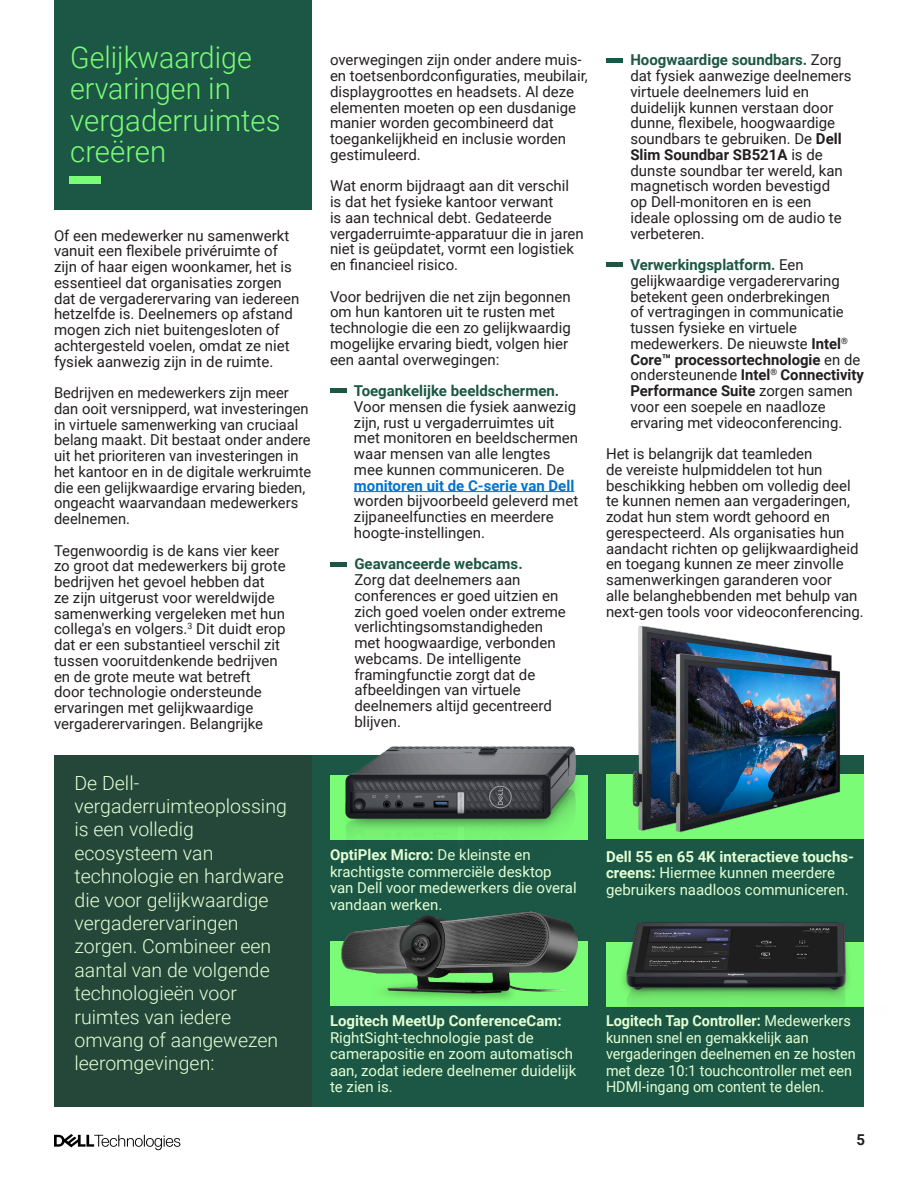
<style>
.page{position:relative;width:918px;height:1188px;background:#fff}
.page>*{position:absolute;margin:0;border:0;box-sizing:border-box;transform-origin:0 0}
.Chapter{font:300 30px/31.5px "Roboto";color:#7bfc76;scale:.95 1}
.base_text{font:300 19.5px/23.4px "Roboto";color:#e4ffd6}
.base_text-2{font:15px/15.8px "Roboto";color:#231f20}
.base_text-3{font:15px/16.5px "Roboto";color:#e4ffd6}
.base_text-4{font:15px/16.5px "Roboto";color:#e4ffd6;scale:.96 1}
.t1{font:700 15px "Roboto";color:#231f20}
.s1{font-weight:700;color:#1b5744}
.s2{font-weight:700;color:#0672cb}
.s3{font-weight:700}
</style>
<div class="page">
<svg style="left:54px;top:1134px;width:126px;height:16px"></svg>
<div style="left:54px;top:755px;width:810px;height:352px;background:#1b5744"></div>
<div style="left:330px;top:942px;width:258px;height:64px;background:#7bfc76"></div>
<hr style="left:606px;top:58px;width:17px;height:4px;background:#1b5744">
<hr style="left:606px;top:263px;width:17px;height:4px;background:#1b5744">
<div style="left:54px;top:0;width:258px;height:209px;background:#1b5744"></div>
<div style="left:54px;top:755px;width:258px;height:352px;background:#244739"></div>
<div style="left:70px;top:176px;width:31px;height:8px;background:#7bfc76"></div>
<img style="left:342px;top:911px;width:236px;height:89px">
<img style="left:611px;top:922px;width:253px;height:85px">
<img style="left:330px;top:746px;width:279px;height:94px">
<hr style="left:354px;top:491px;width:220px;height:1px;background:#0672cb">
<hr style="left:330px;top:389px;width:17px;height:4px;background:#1b5744">
<hr style="left:330px;top:562px;width:17px;height:4px;background:#1b5744">
<img style="left:610px;top:626px;width:254px;height:213px">
<p class="Chapter" style="left:70px;top:40px;width:223px">Gelijkwaardige ervaringen in vergaderruimtes creëren</p>
<p class="base_text-2" style="left:54px;top:227px;width:247px">Of een medewerker nu samenwerkt vanuit een flexibele privéruimte of zijn of haar eigen woonkamer, het is essentieel dat organisaties zorgen dat de vergaderervaring van iedereen hetzelfde is. Deelnemers op afstand mogen zich niet buitengesloten of achtergesteld voelen, omdat ze niet fysiek aanwezig zijn in de ruimte.</p>
<p class="base_text-2" style="left:54px;top:384px;width:259px">Bedrijven en medewerkers zijn meer dan ooit versnipperd, wat investeringen in virtuele samenwerking van cruciaal belang maakt. Dit bestaat onder andere uit het prioriteren van investeringen in het kantoor en in de digitale werkruimte die een gelijkwaardige ervaring bieden, ongeacht waarvandaan medewerkers deelnemen.</p>
<p class="base_text-2" style="left:54px;top:542px;width:233px">Tegenwoordig is de kans vier keer zo groot dat medewerkers bij grote bedrijven het gevoel hebben dat<br>ze zijn uitgerust voor wereldwijde samenwerking vergeleken met hun collega's en volgers.<sup>3</sup> Dit duidt erop dat er een substantieel verschil zit tussen vooruitdenkende bedrijven en de grote meute wat betreft<br>door technologie ondersteunde ervaringen met gelijkwaardige vergaderervaringen. Belangrijke</p>
<p class="base_text" style="left:75px;top:770px;width:214px">De Dell&shy;vergaderruimteoplossing is een volledig ecosysteem van technologie en hardware die voor gelijkwaardige vergaderervaringen zorgen. Combineer een aantal van de volgende technologieën voor ruimtes van iedere omvang of aangewezen leeromgevingen:</p>
<p class="base_text-2" style="left:330px;top:51px;width:259px">overwegingen zijn onder andere muis&shy;en toetsenbordconfiguraties, meubilair, displaygroottes en headsets. Al deze elementen moeten op een dusdanige manier worden gecombineerd dat toegankelijkheid en inclusie worden gestimuleerd.</p>
<p class="base_text-2" style="left:330px;top:177px;width:255px">Wat enorm bijdraagt aan dit verschil is dat het fysieke kantoor verwant<br>is aan technical debt. Gedateerde vergaderruimte-apparatuur die in jaren niet is geüpdatet, vormt een logistiek en financieel risico.</p>
<p class="base_text-2" style="left:330px;top:288px;width:242px">Voor bedrijven die net zijn begonnen om hun kantoren uit te rusten met technologie die een zo gelijkwaardig mogelijke ervaring biedt, volgen hier een aantal overwegingen:</p>
<p class="base_text-2" style="left:354px;top:382px;width:226px"><span class="s1">Toegankelijke beeldschermen.<br></span>Voor mensen die fysiek aanwezig zijn, rust u vergaderruimtes uit met monitoren en beeldschermen waar mensen van alle lengtes mee kunnen communiceren. De <span class="s2">monitoren uit de C-serie van Dell </span>worden bijvoorbeeld geleverd met zijpaneelfuncties en meerdere hoogte-instellingen.</p>
<p class="base_text-2" style="left:354px;top:555px;width:213px"><span class="s1">Geavanceerde webcams.<br></span>Zorg dat deelnemers aan conferences er goed uitzien en zich goed voelen onder extreme verlichtingsomstandigheden met hoogwaardige, verbonden webcams. De intelligente framingfunctie zorgt dat de afbeeldingen van virtuele deelnemers altijd gecentreerd blijven.</p>
<p class="base_text-2" style="left:630px;top:51px;width:223px"><span class="s1">Hoogwaardige soundbars.</span> Zorg dat fysiek aanwezige deelnemers virtuele deelnemers luid en duidelijk kunnen verstaan door dunne, flexibele, hoogwaardige soundbars te gebruiken. De <span class="s3">Dell<br>Slim Soundbar SB521A</span> is de dunste soundbar ter wereld, kan magnetisch worden bevestigd<br>op Dell-monitoren en is een ideale oplossing om de audio te verbeteren.</p>
<p class="base_text-2" style="left:630px;top:256px;width:235px"><span class="s1">Verwerkingsplatform.</span> Een gelijkwaardige vergaderervaring betekent geen onderbrekingen<br>of vertragingen in communicatie tussen fysieke en virtuele medewerkers. De nieuwste <span class="s3">Intel</span><sup>®<br></sup><span class="s3">Core™ processortechnologie</span> en de ondersteunende <span class="s3">Intel</span><sup>®</sup> <span class="s3">Connectivity<br>Performance Suite</span> zorgen samen voor een soepele en naadloze ervaring met videoconferencing.</p>
<p class="base_text-2" style="left:606px;top:445px;width:259px">Het is belangrijk dat teamleden<br>de vereiste hulpmiddelen tot hun beschikking hebben om volledig deel te kunnen nemen aan vergaderingen, zodat hun stem wordt gehoord en gerespecteerd. Als organisaties hun aandacht richten op gelijkwaardigheid en toegang kunnen ze meer zinvolle samenwerkingen garanderen voor<br>alle belanghebbenden met behulp van next-gen tools voor videoconferencing.</p>
<p class="base_text-3" style="left:330px;top:846px;width:248px"><span class="s3">OptiPlex Micro:</span> De kleinste en krachtigste commerciële desktop van Dell voor medewerkers die overal vandaan werken.</p>
<p class="base_text-3" style="left:606px;top:847px;width:250px"><span class="s3">Dell 55 en 65 4K interactieve touchs&shy;creens:</span> Hiermee kunnen meerdere gebruikers naadloos communiceren.</p>
<p class="base_text-3" style="left:330px;top:1012px;width:248px"><span class="s3">Logitech MeetUp ConferenceCam:<br></span>RightSight-technologie past de camerapositie en zoom automatisch aan, zodat iedere deelnemer duidelijk te zien is.</p>
<p class="base_text-4" style="left:606px;top:1012px;width:262px"><span class="s3">Logitech Tap Controller:</span> Medewerkers kunnen snel en gemakkelijk aan vergaderingen deelnemen en ze hosten met deze 10:1 touchcontroller met een HDMI-ingang om content te delen.</p>
<p class="t1" style="left:856px;top:1129px;width:10px">5</p>
</div>
